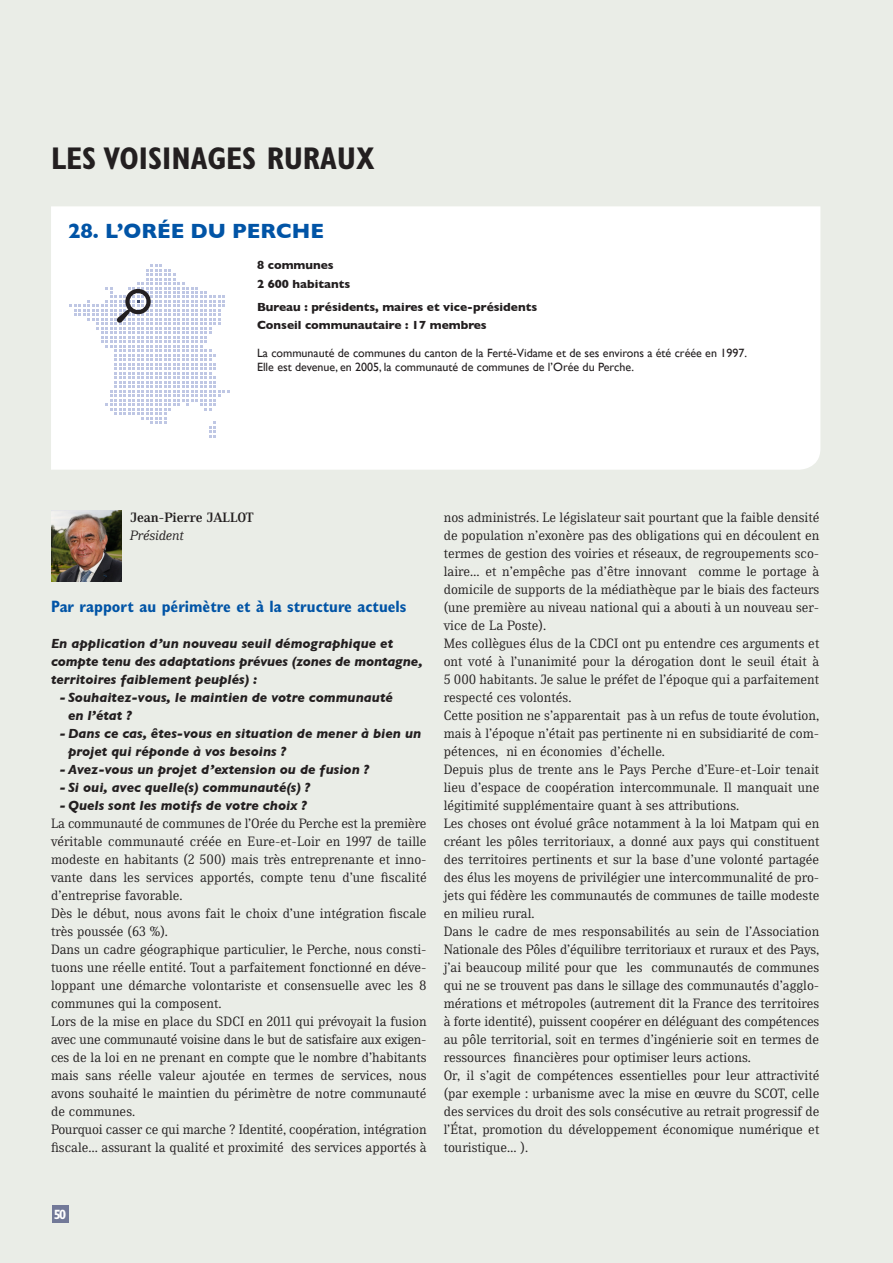
<style>
.page{position:relative;width:893px;height:1263px;background:#eaede7}
.page>*{position:absolute;margin:0;border:0;box-sizing:border-box;transform-origin:0 0}
.Interieur-TITRE{font:700 condensed 31.5px "Gill Sans";color:#231f20}
.t1{font:700 21px "Gill Sans";color:#0154a6}
.interview_intertitre{font:700 condensed 16.5px "Gill Sans";color:#0154a6}
.Interview-Texte_Cour{font:13.5px/18px "Skopex Serif";color:#231f20;text-align:justify}
.interview_question{font:italic 700 13.5px/18px "Gill Sans";color:#231f20}
.interview_-_nom_pren{font:700 13.5px "Skopex Serif";letter-spacing:-.01em;color:#231f20}
.interview_fonction{font:italic 13.5px "Skopex Serif";color:#231f20}
.t2{font:700 condensed 13.5px "Gill Sans";color:#fff}
.t3{font:12px/14.4px "Gill Sans";color:#231f20}
.t4{font:700 12px/18.6px "Gill Sans";color:#231f20}
</style>
<div class="page">
<img style="left:51px;top:511px;width:71px;height:71px">
<div style="left:51px;top:206px;width:769px;height:264px;background:#fff"></div>
<svg style="left:70px;top:264px;width:160px;height:174px"></svg>
<div style="left:52px;top:1205px;width:16px;height:17px;background:#727998"></div>
<p class="Interieur-TITRE" style="left:51px;top:139px;width:325px">LES VOISINAGES RURAUX</p>
<p class="t1" style="left:68px;top:214px;width:257px">28. L’ORÉE DU PERCHE</p>
<p class="t4" style="left:257px;top:256px;width:95px">8 communes<br>2 600 habitants</p>
<p class="t4" style="left:257px;top:297px;width:282px">Bureau : présidents, maires et vice-présidents<br>Conseil communautaire : 17 membres</p>
<p class="t3" style="left:257px;top:345px;width:491px">La communauté de communes du canton de la Ferté-Vidame et de ses environs a été créée en 1997.<br>Elle est devenue, en 2005, la communauté de communes de l’Orée du Perche.</p>
<p class="interview_-_nom_pren" style="left:130px;top:510px;width:125px">Jean-Pierre JALLOT</p>
<p class="interview_fonction" style="left:130px;top:528px;width:55px">Président</p>
<p class="interview_intertitre" style="left:51px;top:597px;width:357px">Par rapport au périmètre et à la structure actuels</p>
<p class="interview_question" style="left:51px;top:634px;width:373px">En application d’un nouveau seuil démographique et compte tenu des adaptations prévues (zones de montagne, territoires faiblement peuplés) :</p>
<p class="interview_question" style="left:68px;top:688px;width:326px;text-indent:-9px">- Souhaitez-vous, le maintien de votre communauté en l’état ?</p>
<p class="interview_question" style="left:68px;top:724px;width:355px;text-indent:-9px">-Dans ce cas, êtes-vous en situation de mener à bien un projet qui réponde à vos besoins ?</p>
<p class="interview_question" style="left:60px;top:760px;width:311px">-Avez-vous un projet d’extension ou de fusion ?</p>
<p class="interview_question" style="left:60px;top:778px;width:252px">- Si oui, avec quelle(s) communauté(s) ?</p>
<p class="interview_question" style="left:60px;top:796px;width:249px">- Quels sont les motifs de votre choix ?</p>
<p class="Interview-Texte_Cour" style="left:51px;top:814px;width:377px">La communauté de communes de l’Orée du Perche est la première véritable communauté créée en Eure-et-Loir en 1997 de taille modeste en habitants (2 500) mais très entreprenante et inno&shy;vante dans les services apportés, compte tenu d’une fiscalité d’entreprise favorable.</p>
<p class="Interview-Texte_Cour" style="left:51px;top:904px;width:377px">Dès le début, nous avons fait le choix d’une intégration fiscale très poussée (63 %).</p>
<p class="Interview-Texte_Cour" style="left:51px;top:940px;width:377px">Dans un cadre géographique particulier, le Perche, nous consti&shy;tuons une réelle entité. Tout a parfaitement fonctionné en déve&shy;loppant une démarche volontariste et consensuelle avec les 8 communes qui la composent.</p>
<p class="Interview-Texte_Cour" style="left:51px;top:1012px;width:377px">Lors de la mise en place du SDCI en 2011 qui prévoyait la fusion avec une communauté voisine dans le but de satisfaire aux exigen&shy;ces de la loi en ne prenant en compte que le nombre d’habitants mais sans réelle valeur ajoutée en termes de services, nous avons souhaité le maintien du périmètre de notre communauté de communes.</p>
<p class="Interview-Texte_Cour" style="left:51px;top:1120px;width:377px">Pourquoi casser ce qui marche ? Identité, coopération, intégration fiscale… assurant la qualité et proximité des services apportés à</p>
<p class="Interview-Texte_Cour" style="left:444px;top:508px;width:377px">nos administrés. Le législateur sait pourtant que la faible densité de population n’exonère pas des obligations qui en découlent en termes de gestion des voiries et réseaux, de regroupements sco&shy;laire… et n’empêche pas d’être innovant comme le portage à domicile de supports de la médiathèque par le biais des facteurs (une première au niveau national qui a abouti à un nouveau ser&shy;vice de La Poste).</p>
<p class="Interview-Texte_Cour" style="left:444px;top:634px;width:377px">Mes collègues élus de la CDCI ont pu entendre ces arguments et ont voté à l’unanimité pour la dérogation dont le seuil était à 5 000 habitants. Je salue le préfet de l’époque qui a parfaitement respecté ces volontés.</p>
<p class="Interview-Texte_Cour" style="left:444px;top:706px;width:377px">Cette position ne s’apparentait pas à un refus de toute évolution, mais à l’époque n’était pas pertinente ni en subsidiarité de com&shy;pétences, ni en économies d’échelle.</p>
<p class="Interview-Texte_Cour" style="left:444px;top:760px;width:377px">Depuis plus de trente ans le Pays Perche d’Eure-et-Loir tenait lieu d’espace de coopération intercommunale. Il manquait une légitimité supplémentaire quant à ses attributions.</p>
<p class="Interview-Texte_Cour" style="left:444px;top:814px;width:377px">Les choses ont évolué grâce notamment à la loi Matpam qui en créant les pôles territoriaux, a donné aux pays qui constituent des territoires pertinents et sur la base d’une volonté partagée des élus les moyens de privilégier une intercommunalité de pro&shy;jets qui fédère les communautés de communes de taille modeste en milieu rural.</p>
<p class="Interview-Texte_Cour" style="left:444px;top:922px;width:377px">Dans le cadre de mes responsabilités au sein de l’Association Nationale des Pôles d’équilibre territoriaux et ruraux et des Pays, j’ai beaucoup milité pour que les communautés de communes qui ne se trouvent pas dans le sillage des communautés d’agglo&shy;mérations et métropoles (autrement dit la France des territoires à forte identité), puissent coopérer en déléguant des compétences au pôle territorial, soit en termes d’ingénierie soit en termes de ressources financières pour optimiser leurs actions.</p>
<p class="Interview-Texte_Cour" style="left:444px;top:1066px;width:377px">Or, il s’agit de compétences essentielles pour leur attractivité (par exemple : urbanisme avec la mise en œuvre du SCOT, celle des services du droit des sols consécutive au retrait progressif de l’État, promotion du développement économique numérique et touristique… ).</p>
<p class="t2" style="left:54px;top:1206px;width:14px">50</p>
</div>
